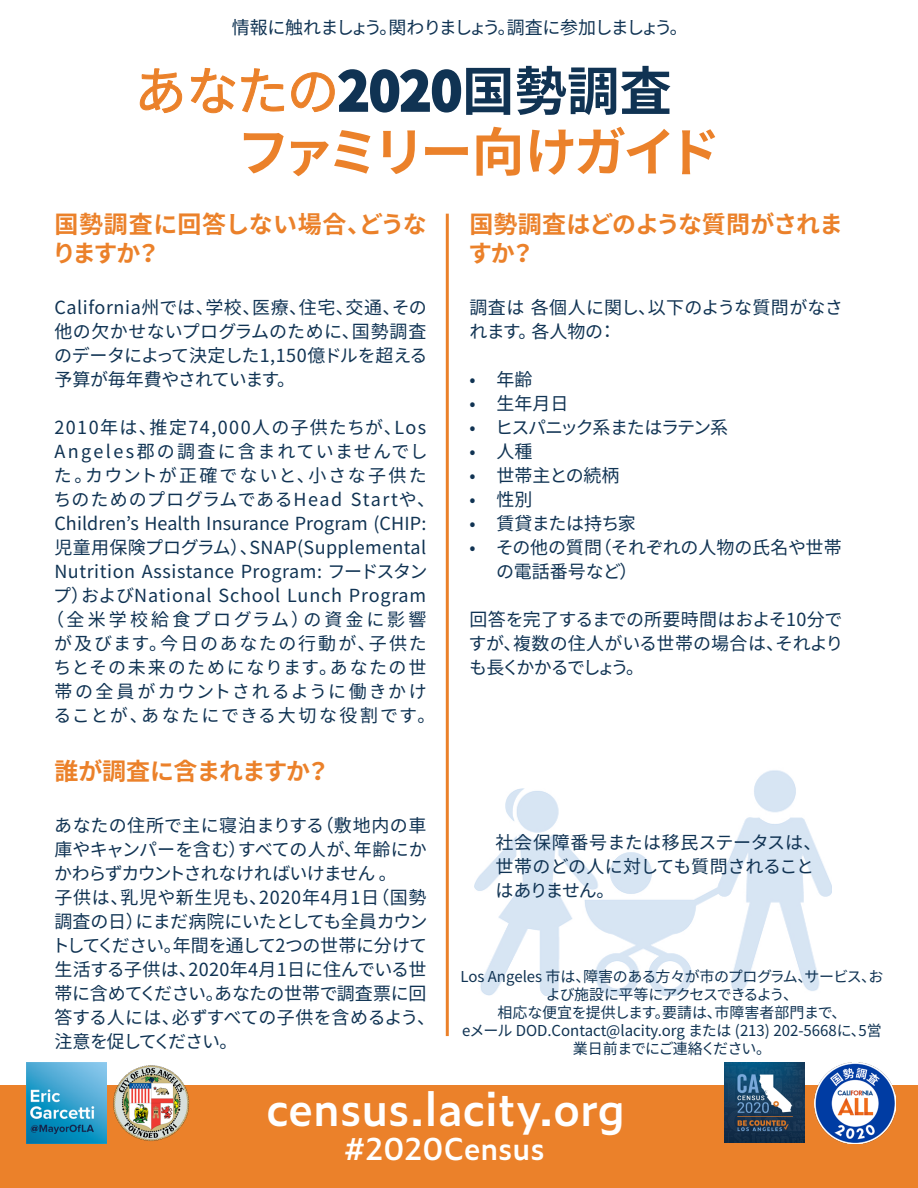
<style>
.page{position:relative;width:918px;height:1188px;background:#fff}
.page>*{position:absolute;margin:0;border:0;box-sizing:border-box;transform-origin:0 0}
.t1{font:700 52.5px/60.9px "Noto Sans JP";letter-spacing:-.01em;color:#eb812a}
.t2{font:600 45px "Zeitung Pro";color:#fff}
.t3{font:600 30px "Zeitung Pro";color:#fff}
.t4{font:700 24px/28.8px "Noto Sans JP";letter-spacing:-.03em;color:#eb812a}
.t5{font:700 24px/28.8px "Noto Sans JP";letter-spacing:.005em;color:#eb812a}
.t6{font:18px/24px "Noto Sans JP";letter-spacing:.005em;color:#103353}
.t7{font:18px/24px "Noto Sans JP";letter-spacing:-.015em;color:#103353}
.t8{font:18px "Noto Sans JP";letter-spacing:.105em;color:#103353}
.t9{font:18px "Noto Sans JP";letter-spacing:.03em;color:#103353}
.t10{font:18px "Noto Sans JP";letter-spacing:.045em;color:#103353}
.t11{font:18px "Noto Sans JP";letter-spacing:-.08em;color:#103353}
.t12{font:18px "Noto Sans JP";letter-spacing:.08em;color:#103353}
.t13{font:18px "Noto Sans JP";letter-spacing:.06em;color:#103353}
.t14{font:18px "Noto Sans JP";letter-spacing:.115em;color:#103353}
.t15{font:18px "Noto Sans JP";letter-spacing:.1em;color:#103353}
.t16{font:18px "Noto Sans JP";letter-spacing:.085em;color:#103353}
.t17{font:18px "Noto Sans JP";letter-spacing:.095em;color:#103353}
.t18{font:18px "Noto Sans JP";letter-spacing:.165em;color:#103353}
.t19{font:18px "Noto Sans JP";letter-spacing:-.075em;color:#103353}
.t20{font:18px "Noto Sans JP";letter-spacing:-.03em;color:#103353}
.t21{font:15px/18px "Noto Sans JP";letter-spacing:-.01em;color:#103353;text-align:center}
.s1{font-weight:400}
.s2{color:#103353}
</style>
<div class="page">
<div style="left:0;top:1085px;width:918px;height:103px;background:#eb812a"></div>
<hr style="left:446px;top:214px;width:3px;height:822px;background:#eb812a">
<img style="left:26px;top:1062px;width:81px;height:81px">
<img style="left:113px;top:1065px;width:76px;height:76px">
<img style="left:475px;top:770px;width:357px;height:226px">
<svg style="left:140px;top:68px;width:42px;height:45px"></svg>
<svg style="left:190px;top:68px;width:94px;height:45px"></svg>
<svg style="left:291px;top:69px;width:171px;height:44px"></svg>
<img style="left:725px;top:1062px;width:80px;height:81px">
<img style="left:814px;top:1062px;width:81px;height:81px">
<p class="t11" style="left:232px;top:17px;width:458px">情報に触れましょう。関わりましょう。調査に参加しましょう。</p>
<h1 class="t1" style="left:237px;top:62px;width:485px;text-indent:-103px"><span class="s1">あなたの</span><span class="s2">2020国勢調査</span>ファミリー向けガイド</h1>
<h3 class="t5" style="left:52px;top:210px;width:376px">国勢調査に回答しない場合、どうなりますか？</h3>
<p class="t6" style="left:54px;top:296px;width:375px;text-align:justify">California州では、学校、医療、住宅、交通、その他の欠かせないプログラムのために、国勢調査のデータによって決定した1,150億ドルを超える予算が毎年費やされています。</p>
<p class="t12" style="left:54px;top:417px;width:373px">2010年は、推定74,000人の子供たちが、Los</p>
<p class="t14" style="left:54px;top:441px;width:375px">Angeles郡の調査に含まれていませんでし</p>
<p class="t8" style="left:54px;top:465px;width:374px">た。カウントが正確でないと、小さな子供た</p>
<p class="t13" style="left:54px;top:489px;width:383px">ちのためのプログラムであるHead Startや、</p>
<p class="t6" style="left:54px;top:512px;width:373px">Children’s Health Insurance Program (CHIP:</p>
<p class="t6" style="left:54px;top:536px;width:373px">児童用保険プログラム）、SNAP(Supplemental</p>
<p class="t9" style="left:54px;top:561px;width:375px">Nutrition Assistance Program: フードスタン</p>
<p class="t10" style="left:53px;top:585px;width:392px">プ）およびNational School Lunch Program　</p>
<p class="t18" style="left:46px;top:609px;width:382px">（全米学校給食プログラム）の資金に影響</p>
<p class="t15" style="left:54px;top:633px;width:374px">が及びます。今日のあなたの行動が、子供た</p>
<p class="t16" style="left:54px;top:657px;width:374px">ちとその未来のためになります。あなたの世</p>
<p class="t8" style="left:54px;top:681px;width:374px">帯の全員がカウントされるように働きかけ</p>
<p class="t17" style="left:54px;top:705px;width:384px">ることが、あなたにできる大切な役割です。</p>
<h3 class="t4" style="left:54px;top:757px;width:277px">誰が調査に含まれますか？</h3>
<p class="t7" style="left:52px;top:814px;width:385px">あなたの住所で主に寝泊まりする（敷地内の車庫やキャンパーを含む）すべての人が、年齢にかかわらずカウントされなければいけません 。<br>子供は、乳児や新生児も、2020年4月1日（国勢調査の日）にまだ病院にいたとしても全員カウントしてください。年間を通して2つの世帯に分けて生活する子供は、2020年4月1日に住んでいる世帯に含めてください。あなたの世帯で調査票に回答する人には、必ずすべての子供を含めるよう、注意を促してください。</p>
<h3 class="t4" style="left:468px;top:210px;width:376px">国勢調査はどのような質問がされますか？</h3>
<p class="t6" style="left:469px;top:296px;width:375px">調査は 各個人に関し、以下のような質問がなされます。各人物の：</p>
<p class="t6" style="left:469px;top:368px;width:64px">• 年齢</p>
<p class="t6" style="left:469px;top:392px;width:100px">• 生年月日</p>
<p class="t19" style="left:469px;top:417px;width:260px">• ヒスパニック系またはラテン系</p>
<p class="t6" style="left:469px;top:440px;width:64px">• 人種</p>
<p class="t6" style="left:469px;top:464px;width:152px">• 世帯主との続柄</p>
<p class="t6" style="left:469px;top:488px;width:64px">• 性別</p>
<p class="t20" style="left:469px;top:513px;width:168px">• 賃貸または持ち家</p>
<p class="t6" style="left:496px;top:536px;width:347px;text-indent:-27px">• その他の質問（それぞれの人物の氏名や世帯の電話番号など）</p>
<p class="t6" style="left:468px;top:608px;width:377px;text-align:justify">回答を完了するまでの所要時間はおよそ10分ですが、複数の住人がいる世帯の場合は、それよりも長くかかるでしょう。</p>
<p class="t6" style="left:496px;top:831px;width:328px">社会保障番号または移民ステータスは、世帯のどの人に対しても質問されることはありません。</p>
<p class="t21" style="left:460px;top:968px;width:424px">Los Angeles 市は、障害のある方々が市のプログラム、サービス、および施設に平等にアクセスできるよう、<br>相応な便宜を提供します。要請は、市障害者部門まで、<br>eメール DOD.Contact@lacity.org または (213) 202-5668に、5営業日前までにご連絡ください。</p>
<h2 class="t2" style="left:266px;top:1075px;width:360px">census.lacity.org</h2>
<h3 class="t3" style="left:344px;top:1127px;width:202px">#2020Census</h3>
</div>
